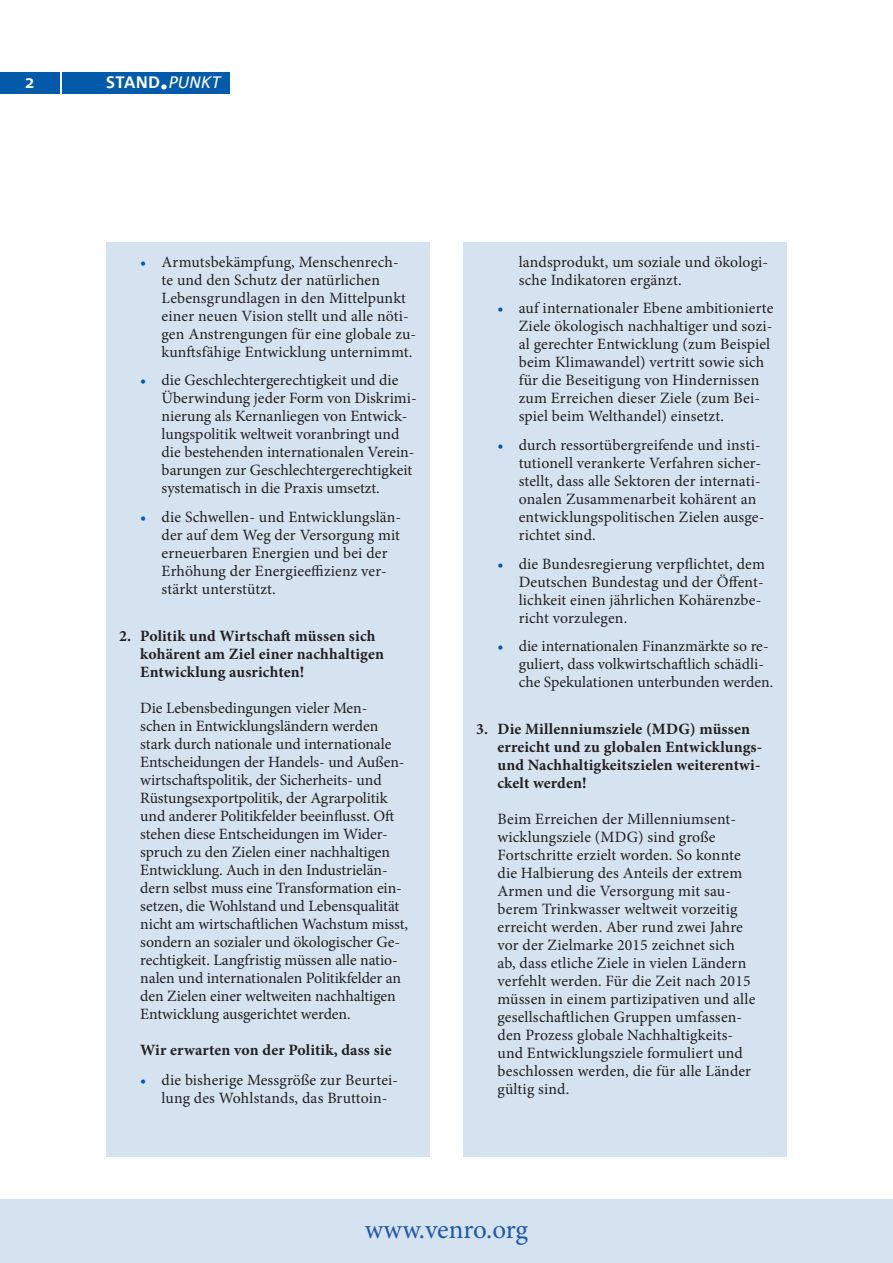
<style>
.page{position:relative;width:893px;height:1263px;background:#fff}
.page>*{position:absolute;margin:0;border:0;box-sizing:border-box;transform-origin:0 0}
.t1{font:27px "Minion Pro";letter-spacing:-.005em;color:#1e58a7}
.H2_Zwischenüberschri{font:700 16.5px "Corpid Office";letter-spacing:.005em;color:#fff}
.Liste_Unordered{font:15.75px/18px "Minion Pro";letter-spacing:.005em;color:#231f20}
.Liste{font:15.75px/18px "Minion Pro";color:#231f20}
.Liste-2{font:700 15.75px/18px "Minion Pro";letter-spacing:.01em;color:#231f20}
.s1{font-size:33px}
.s2{font-weight:400;font-style:italic}
.s3{color:#015aaa}
</style>
<div class="page">
<div style="left:106px;top:242px;width:323px;height:915px;background:#d5e2f0"></div>
<div style="left:463px;top:242px;width:324px;height:915px;background:#d5e2f0"></div>
<div style="left:62px;top:72px;width:168px;height:22px;background:#015aaa"></div>
<div style="left:0;top:1199px;width:893px;height:64px;background:#d5e2f0"></div>
<div style="left:0;top:72px;width:59px;height:22px;background:#015aaa"></div>
<p class="H2_Zwischenüberschri" style="left:25px;top:73px;width:10px">2</p>
<p class="H2_Zwischenüberschri" style="left:106px;top:73px;width:116px">STAND<span class="s1">.</span><span class="s2">PUNKT</span></p>
<p class="Liste_Unordered" style="left:162px;top:253px;width:256px;text-indent:-21px"><span class="s3">•</span> Armutsbekämpfung, Menschenrech-<br>te und den Schutz der natürlichen Lebensgrundlagen in den Mittelpunkt einer neuen Vision stellt und alle nöti&shy;gen Anstrengungen für eine globale zu&shy;kunftsfähige Entwicklung unternimmt.</p>
<p class="Liste_Unordered" style="left:162px;top:371px;width:257px;text-indent:-21px"><span class="s3">•</span> die Geschlechtergerechtigkeit und die Überwindung jeder Form von Diskrimi&shy;nierung als Kernanliegen von Entwick&shy;lungspolitik weltweit voranbringt und die bestehenden internationalen Verein&shy;barungen zur Geschlechtergerechtigkeit systematisch in die Praxis umsetzt.</p>
<p class="Liste_Unordered" style="left:162px;top:508px;width:241px;text-indent:-21px"><span class="s3">•</span> die Schwellen- und Entwicklungslän&shy;der auf dem Weg der Versorgung mit erneuerbaren Energien und bei der<br>Erhöhung der Energieeffizienz ver&shy;stärkt unterstützt.</p>
<p class="Liste-2" style="left:140px;top:626px;width:245px;text-indent:-21px">2. Politik und Wirtschaft müssen sich kohärent am Ziel einer nachhaltigen<br>Entwicklung ausrichten!</p>
<p class="Liste" style="left:140px;top:699px;width:269px">Die Lebensbedingungen vieler Men-<br>schen in Entwicklungsländern werden stark durch nationale und internationale Entscheidungen der Handels- und Außen&shy;wirtschaftspolitik, der Sicherheits- und Rüstungsexportpolitik, der Agrarpolitik und anderer Politikfelder beeinflusst. Oft stehen diese Entscheidungen im Wider&shy;spruch zu den Zielen einer nachhaltigen Entwicklung. Auch in den Industrielän&shy;dern selbst muss eine Transformation ein&shy;setzen, die Wohlstand und Lebensqualität nicht am wirtschaftlichen Wachstum misst, sondern an sozialer und ökologischer Ge&shy;rechtigkeit. Langfristig müssen alle natio&shy;nalen und internationalen Politikfelder an den Zielen einer weltweiten nachhaltigen Entwicklung ausgerichtet werden.</p>
<p class="Liste-2" style="left:140px;top:1040px;width:253px">Wir erwarten von der Politik, dass sie</p>
<p class="Liste_Unordered" style="left:162px;top:1071px;width:238px;text-indent:-21px"><span class="s3">•</span> die bisherige Messgröße zur Beurtei&shy;lung des Wohlstands, das Bruttoin-</p>
<p class="Liste_Unordered" style="left:519px;top:253px;width:251px">landsprodukt, um soziale und ökologi&shy;sche Indikatoren ergänzt.</p>
<p class="Liste_Unordered" style="left:519px;top:299px;width:256px;text-indent:-21px"><span class="s3">•</span> auf internationaler Ebene ambitionierte Ziele ökologisch nachhaltiger und sozi&shy;al gerechter Entwicklung (zum Beispiel beim Klimawandel) vertritt sowie sich für die Beseitigung von Hindernissen zum Erreichen dieser Ziele (zum Bei&shy;spiel beim Welthandel) einsetzt.</p>
<p class="Liste_Unordered" style="left:519px;top:436px;width:247px;text-indent:-21px"><span class="s3">•</span> durch ressortübergreifende und insti&shy;tutionell verankerte Verfahren sicher&shy;stellt, dass alle Sektoren der internati&shy;onalen Zusammenarbeit kohärent an entwicklungspolitischen Zielen ausge&shy;richtet sind.</p>
<p class="Liste_Unordered" style="left:519px;top:555px;width:248px;text-indent:-21px"><span class="s3">•</span> die Bundesregierung verpflichtet, dem Deutschen Bundestag und der Öffent&shy;lichkeit einen jährlichen Kohärenzbe&shy;richt vorzulegen.</p>
<p class="Liste_Unordered" style="left:519px;top:637px;width:256px;text-indent:-21px"><span class="s3">•</span> die internationalen Finanzmärkte so re&shy;guliert, dass volkwirtschaftlich schädli&shy;che Spekulationen unterbunden werden.</p>
<p class="Liste-2" style="left:497px;top:719px;width:266px;text-indent:-21px">3. Die Millenniumsziele (MDG) müssen erreicht und zu globalen Entwicklungs&shy;und Nachhaltigkeitszielen weiterentwi&shy;ckelt werden!</p>
<p class="Liste" style="left:497px;top:810px;width:259px">Beim Erreichen der Millenniumsent&shy;wicklungsziele (MDG) sind große Fortschritte erzielt worden. So konnte die Halbierung des Anteils der extrem Armen und die Versorgung mit sau&shy;berem Trinkwasser weltweit vorzeitig erreicht werden. Aber rund zwei Jahre vor der Zielmarke 2015 zeichnet sich ab, dass etliche Ziele in vielen Ländern verfehlt werden. Für die Zeit nach 2015 müssen in einem partizipativen und alle gesellschaftlichen Gruppen umfassen&shy;den Prozess globale Nachhaltigkeits&shy;und Entwicklungsziele formuliert und beschlossen werden, die für alle Länder gültig sind.</p>
<p class="t1" style="left:365px;top:1211px;width:165px">www.venro.org</p>
</div>
